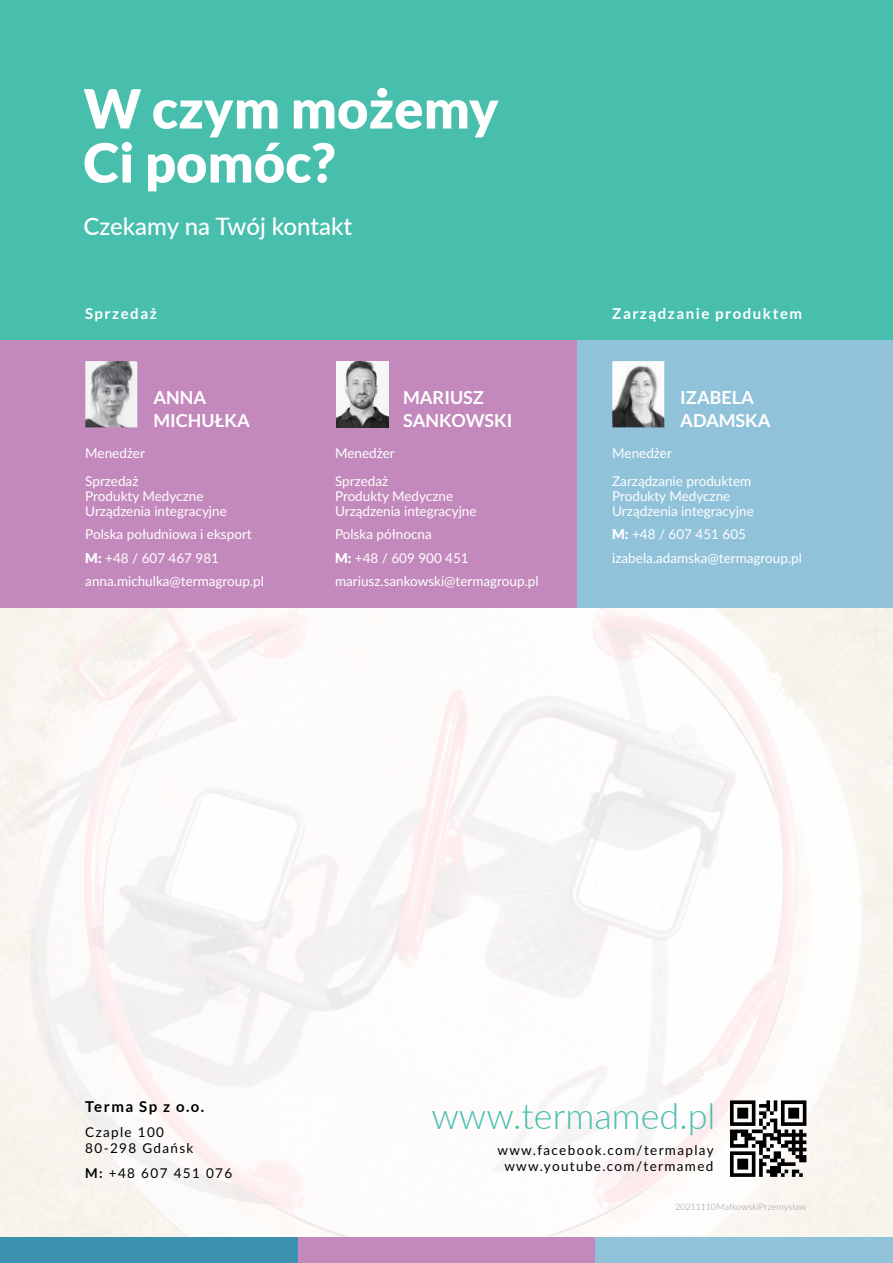
<style>
.page{position:relative;width:893px;height:1263px;background:#fff}
.page>*{position:absolute;margin:0;border:0;box-sizing:border-box;transform-origin:0 0}
.t1{font:900 54px/54px "Lato";color:#fff}
.t2{font:300 36px "Lato";color:#48bfad}
.t3{font:500 24px "Lato";color:#fff}
.t4{font:700 18px/22.5px "Lato";color:#fff}
.t5{font:700 15px "Lato";letter-spacing:.1em;color:#fff}
.t6{font:700 15px "Lato";letter-spacing:.1em;color:#000}
.t7{font:13.5px/23.5px "Lato";color:#fff}
.t8{font:13.5px/16.2px "Lato";letter-spacing:.1em;color:#000;text-align:center}
.t9{font:300 9px "Lato";letter-spacing:.01em;color:#939598}
.s1{font-weight:900}
.s2{font-weight:700}
</style>
<div class="page">
<div style="left:0;top:0;width:893px;height:392px;background:#48bfad"></div>
<div style="left:0;top:340px;width:578px;height:267px;background:#c389bc"></div>
<div style="left:578px;top:340px;width:315px;height:267px;background:#90c2da"></div>
<svg style="left:730px;top:1100px;width:76px;height:77px"></svg>
<img style="left:336px;top:361px;width:52px;height:66px">
<img style="left:85px;top:361px;width:52px;height:66px">
<img style="left:612px;top:361px;width:52px;height:66px">
<div style="left:298px;top:1237px;width:297px;height:26px;background:#c389bc"></div>
<div style="left:595px;top:1237px;width:298px;height:26px;background:#90c2da"></div>
<div style="left:0;top:1237px;width:298px;height:26px;background:#3c92ae"></div>
<h1 class="t1" style="left:84px;top:81px;width:417px">W czym możemy<br>Ci pomóc?</h1>
<h3 class="t3" style="left:84px;top:209px;width:270px">Czekamy na Twój kontakt</h3>
<p class="t5" style="left:85px;top:305px;width:73px">Sprzedaż</p>
<p class="t5" style="left:612px;top:305px;width:191px">Zarządzanie produktem</p>
<h3 class="t4" style="left:153px;top:386px;width:98px">ANNA<br>MICHUŁKA</h3>
<p class="t7" style="left:85px;top:438px;width:61px;line-height:27.8px">Menedżer<br>Sprzedaż</p>
<p class="t7" style="left:85px;top:488px;width:143px;line-height:15px">Produkty Medyczne<br>Urządzenia integracyjne</p>
<p class="t7" style="left:85px;top:522px;width:180px">Polska południowa i eksport<br><span class="s1">M:</span> +48 / 607 467 981 anna.michulka@termagroup.pl</p>
<h3 class="t4" style="left:403px;top:386px;width:111px">MARIUSZ<br>SANKOWSKI</h3>
<p class="t7" style="left:335px;top:438px;width:61px;line-height:27.8px">Menedżer<br>Sprzedaż</p>
<p class="t7" style="left:335px;top:488px;width:143px;line-height:15px">Produkty Medyczne<br>Urządzenia integracyjne</p>
<p class="t7" style="left:335px;top:522px;width:205px">Polska północna<br><span class="s1">M:</span> +48 / 609 900 451 mariusz.sankowski@termagroup.pl</p>
<h3 class="t4" style="left:680px;top:386px;width:92px">IZABELA<br>ADAMSKA</h3>
<p class="t7" style="left:612px;top:438px;width:141px;line-height:27.8px">Menedżer<br>Zarządzanie produktem</p>
<p class="t7" style="left:612px;top:488px;width:143px;line-height:15px">Produkty Medyczne<br>Urządzenia integracyjne</p>
<p class="t7" style="left:612px;top:522px;width:191px"><span class="s1">M:</span> +48 / 607 451 605 izabela.adamska@termagroup.pl</p>
<p class="t6" style="left:85px;top:1098px;width:121px">Terma Sp z o.o.</p>
<p class="t8" style="left:85px;top:1123px;width:110px;text-align:left">Czaple 100<br>80-298 Gdańsk</p>
<p class="t8" style="left:85px;top:1164px;width:148px"><span class="s2">M:</span> +48 607 451 076</p>
<h2 class="t2" style="left:431px;top:1091px;width:286px">www.termamed.pl</h2>
<p class="t8" style="left:497px;top:1141px;width:218px">www.facebook.com/termaplay www.youtube.com/termamed</p>
<p class="t9" style="left:675px;top:1201px;width:133px">20211110MałkowskiPrzemysław</p>
</div>
